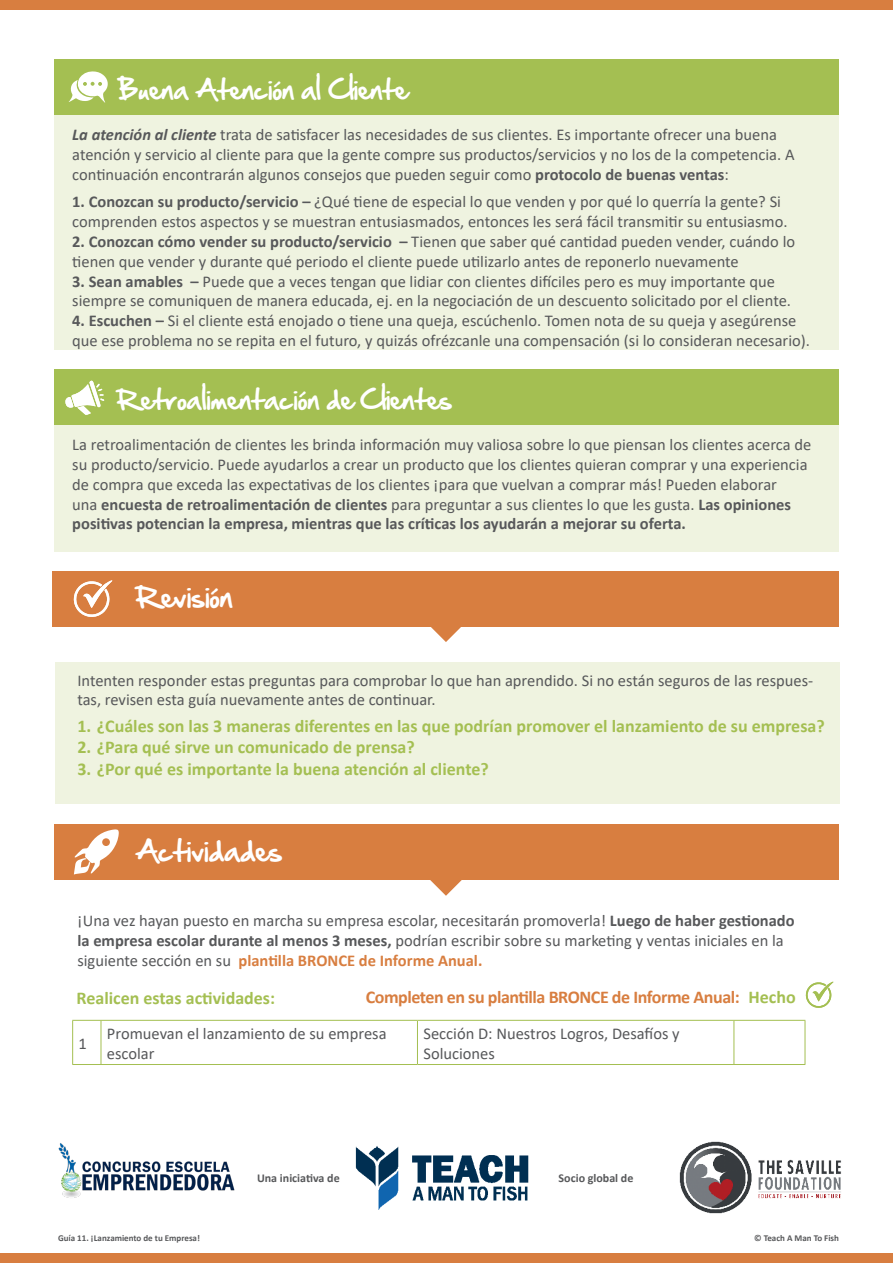
<style>
.page{position:relative;width:893px;height:1263px;background:#fff}
.page>*{position:absolute;margin:0;border:0;box-sizing:border-box;transform-origin:0 0}
.t1{font:25.5px "Hand Of Sean";color:#fff}
.t2{font:24px "Hand Of Sean";color:#fff}
.t3{font:700 18px "Calibri";color:#a4bf52}
.t4{font:700 18px "Calibri";letter-spacing:-.025em;color:#d87e40}
.t5{font:16.5px/19.8px "Calibri";color:#57585a}
.t6{font:700 12px "Calibri";color:#57585a}
.t7{font:700 9px "Calibri";color:#57585a}
.s1{font-weight:700;font-style:italic}
.s2{font-weight:700}
.s3{font-weight:700;color:#d87e40}
</style>
<div class="page">
<div style="left:0;top:1253px;width:893px;height:10px;background:#d87e40"></div>
<div style="left:0;top:0;width:893px;height:10px;background:#d87e40"></div>
<img style="left:355px;top:1146px;width:174px;height:64px">
<img style="left:58px;top:1143px;width:177px;height:55px">
<img style="left:679px;top:1141px;width:163px;height:73px">
<div style="left:54px;top:824px;width:785px;height:56px;background:#d87e40"></div>
<svg style="left:430px;top:880px;width:32px;height:16px"></svg>
<svg style="left:74px;top:829px;width:45px;height:45px"></svg>
<div style="left:52px;top:571px;width:787px;height:56px;background:#d87e40"></div>
<div style="left:55px;top:662px;width:785px;height:142px;background:#eff3e0"></div>
<svg style="left:73px;top:580px;width:39px;height:37px"></svg>
<svg style="left:431px;top:627px;width:30px;height:15px"></svg>
<div style="left:54px;top:369px;width:785px;height:182px;background:#eff3e0"></div>
<div style="left:54px;top:369px;width:785px;height:55px;background:#a4bf52"></div>
<hr style="left:805px;top:1021px;width:1px;height:43px;background:#a4bf52">
<svg style="left:72px;top:1020px;width:733px;height:45px"></svg>
<hr style="left:101px;top:1064px;width:316px;height:1px;background:#a4bf52">
<hr style="left:417px;top:1064px;width:317px;height:1px;background:#a4bf52">
<hr style="left:734px;top:1064px;width:71px;height:1px;background:#a4bf52">
<svg style="left:805px;top:981px;width:28px;height:27px"></svg>
<div style="left:54px;top:60px;width:785px;height:290px;background:#eff3e0"></div>
<div style="left:54px;top:60px;width:785px;height:55px;background:#a4bf52"></div>
<svg style="left:65px;top:380px;width:39px;height:35px"></svg>
<svg style="left:69px;top:71px;width:39px;height:32px"></svg>
<p class="t2" style="left:117px;top:68px;width:292px">Buena Atención al Cliente</p>
<p class="t5" style="left:72px;top:125px;width:724px"><span class="s1">La atención al cliente</span> trata de satisfacer las necesidades de sus clientes. Es importante ofrecer una buena atención y servicio al cliente para que la gente compre sus productos/servicios y no los de la competencia. A continuación encontrarán algunos consejos que pueden seguir como <span class="s2">protocolo de buenas ventas</span>:</p>
<p class="t5" style="left:72px;top:192px;width:717px"><span class="s2">1. Conozcan su producto/servicio –</span> ¿Qué tiene de especial lo que venden y por qué lo querría la gente? Si comprenden estos aspectos y se muestran entusiasmados, entonces les será fácil transmitir su entusiasmo.</p>
<p class="t5" style="left:72px;top:231px;width:724px"><span class="s2">2. Conozcan cómo vender su producto/servicio –</span> Tienen que saber qué cantidad pueden vender, cuándo lo tienen que vender y durante qué periodo el cliente puede utilizarlo antes de reponerlo nuevamente</p>
<p class="t5" style="left:72px;top:271px;width:720px"><span class="s2">3. Sean amables –</span> Puede que a veces tengan que lidiar con clientes difíciles pero es muy importante que siempre se comuniquen de manera educada, ej. en la negociación de un descuento solicitado por el cliente.</p>
<p class="t5" style="left:72px;top:310px;width:739px"><span class="s2">4. Escuchen –</span> Si el cliente está enojado o tiene una queja, escúchenlo. Tomen nota de su queja y asegúrense que ese problema no se repita en el futuro, y quizás ofrézcanle una compensación (si lo consideran necesario).</p>
<p class="t2" style="left:117px;top:378px;width:337px">Retroalimentación de Clientes</p>
<p class="t5" style="left:72px;top:434px;width:740px">La retroalimentación de clientes les brinda información muy valiosa sobre lo que piensan los clientes acerca de su producto/servicio. Puede ayudarlos a crear un producto que los clientes quieran comprar y una experiencia de compra que exceda las expectativas de los clientes ¡para que vuelvan a comprar más! Pueden elaborar<br>una <span class="s2">encuesta de retroalimentación de clientes</span> para preguntar a sus clientes lo que les gusta. <span class="s2">Las opiniones positivas potencian la empresa, mientras que las críticas los ayudarán a mejorar su oferta.</span></p>
<p class="t1" style="left:136px;top:574px;width:98px">Revisión</p>
<p class="t5" style="left:77px;top:670px;width:737px">Intenten responder estas preguntas para comprobar lo que han aprendido. Si no están seguros de las respues&shy;tas, revisen esta guía nuevamente antes de continuar.</p>
<p class="t3" style="left:77px;top:713px;width:749px">1. ¿Cuáles son las 3 maneras diferentes en las que podrían promover el lanzamiento de su empresa?</p>
<p class="t3" style="left:77px;top:734px;width:339px">2. ¿Para qué sirve un comunicado de prensa?</p>
<p class="t3" style="left:77px;top:756px;width:413px">3. ¿Por qué es importante la buena atención al cliente?</p>
<p class="t1" style="left:136px;top:828px;width:148px">Actividades</p>
<p class="t5" style="left:77px;top:910px;width:719px">¡Una vez hayan puesto en marcha su empresa escolar, necesitarán promoverla! <span class="s2">Luego de haber gestionado la empresa escolar durante al menos 3 meses,</span> podrían escribir sobre su marketing y ventas iniciales en la siguiente sección en su <span class="s3">plantilla BRONCE de Informe Anual.</span></p>
<p class="t3" style="left:77px;top:985px;width:200px">Realicen estas actividades:</p>
<p class="t4" style="left:366px;top:984px;width:375px">Completen en su plantilla BRONCE de Informe Anual:</p>
<p class="t3" style="left:748px;top:984px;width:49px">Hecho</p>
<p class="t5" style="left:79px;top:1033px;width:10px">1</p>
<p class="t5" style="left:107px;top:1023px;width:281px">Promuevan el lanzamiento de su empresa escolar</p>
<p class="t5" style="left:423px;top:1023px;width:258px">Sección D: Nuestros Logros, Desafíos y<br>Soluciones</p>
<p class="t7" style="left:58px;top:1232px;width:143px">Guía 11. ¡Lanzamiento de tu Empresa!</p>
<p class="t6" style="left:257px;top:1170px;width:84px">Una iniciativa de</p>
<p class="t6" style="left:559px;top:1170px;width:76px">Socio global de</p>
<p class="t7" style="left:754px;top:1232px;width:86px">© Teach A Man To Fish</p>
</div>
